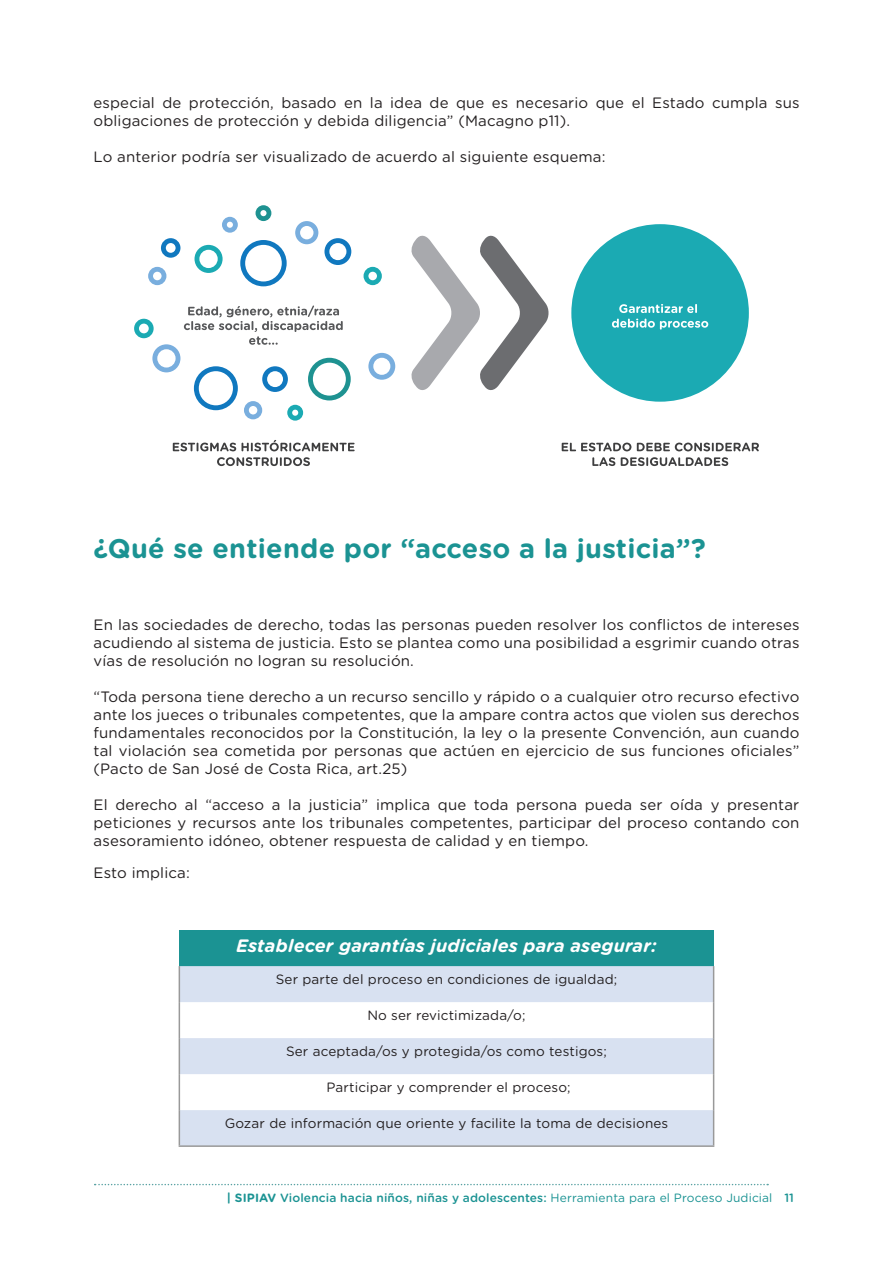
<style>
.page{position:relative;width:893px;height:1263px;background:#fff}
.page>*{position:absolute;margin:0;border:0;box-sizing:border-box;transform-origin:0 0}
.t1{font:700 27px "Gotham Rounded";letter-spacing:.01em;color:#1b9393}
.t2{font:italic 700 18px "Gotham Rounded";letter-spacing:.01em;color:#fff}
.t3{font:15px/18px "Gotham Rounded";letter-spacing:.01em;color:#231f20;text-align:justify}
.t4{font:13.5px "Gotham Rounded";letter-spacing:.01em;color:#231f20}
.t5{font:500 12px "Gotham Rounded";letter-spacing:.01em;color:#1b9393}
.s1{font-weight:700}
.s2{font-weight:400}
</style>
<div class="page">
<svg style="left:95px;top:1184px;width:673px;height:1px"></svg>
<svg style="left:411px;top:235px;width:138px;height:155px"></svg>
<div style="left:571px;top:224px;width:178px;height:178px;background:#1baab3;border-radius:50%"></div>
<svg style="left:619px;top:304px;width:78px;height:9px"></svg>
<svg style="left:612px;top:319px;width:96px;height:11px"></svg>
<svg style="left:240px;top:240px;width:47px;height:46px"></svg>
<svg style="left:194px;top:245px;width:29px;height:28px"></svg>
<svg style="left:161px;top:238px;width:19px;height:20px"></svg>
<svg style="left:148px;top:267px;width:18px;height:18px"></svg>
<svg style="left:222px;top:217px;width:16px;height:16px"></svg>
<svg style="left:256px;top:205px;width:15px;height:16px"></svg>
<svg style="left:295px;top:221px;width:23px;height:23px"></svg>
<svg style="left:324px;top:238px;width:27px;height:27px"></svg>
<svg style="left:364px;top:267px;width:18px;height:18px"></svg>
<svg style="left:368px;top:353px;width:27px;height:27px"></svg>
<svg style="left:134px;top:305px;width:217px;height:116px"></svg>
<svg style="left:173px;top:440px;width:182px;height:11px"></svg>
<svg style="left:217px;top:457px;width:93px;height:9px"></svg>
<svg style="left:562px;top:443px;width:69px;height:8px"></svg>
<svg style="left:637px;top:443px;width:122px;height:8px"></svg>
<svg style="left:592px;top:457px;width:23px;height:9px"></svg>
<svg style="left:621px;top:457px;width:107px;height:9px"></svg>
<div style="left:179px;top:930px;width:535px;height:36px;background:#1b9393"></div>
<svg style="left:180px;top:966px;width:533px;height:179px;fill:#d8e1f1"></svg>
<hr style="left:179px;top:966px;width:1px;height:36px;background:#999">
<hr style="left:713px;top:966px;width:1px;height:36px;background:#999">
<hr style="left:179px;top:1002px;width:1px;height:36px;background:#999">
<hr style="left:713px;top:1002px;width:1px;height:36px;background:#999">
<hr style="left:179px;top:1038px;width:1px;height:36px;background:#999">
<hr style="left:713px;top:1038px;width:1px;height:36px;background:#999">
<hr style="left:179px;top:1074px;width:1px;height:36px;background:#999">
<hr style="left:713px;top:1074px;width:1px;height:36px;background:#999">
<hr style="left:179px;top:1110px;width:1px;height:35px;background:#999">
<hr style="left:713px;top:1110px;width:1px;height:35px;background:#999">
<hr style="left:179px;top:1145px;width:535px;height:2px;background:#999">
<p class="t3" style="left:94px;top:93px;width:707px">especial de protección, basado en la idea de que es necesario que el Estado cumpla sus obligaciones de protección y debida diligencia” (Macagno p11).</p>
<p class="t3" style="left:94px;top:147px;width:513px">Lo anterior podría ser visualizado de acuerdo al siguiente esquema:</p>
<h1 class="t1" style="left:94px;top:529px;width:614px">¿Qué se entiende por “acceso a la justicia”?</h1>
<p class="t3" style="left:94px;top:615px;width:707px">En las sociedades de derecho, todas las personas pueden resolver los conflictos de intereses acudiendo al sistema de justicia. Esto se plantea como una posibilidad a esgrimir cuando otras vías de resolución no logran su resolución.</p>
<p class="t3" style="left:94px;top:687px;width:707px">“Toda persona tiene derecho a un recurso sencillo y rápido o a cualquier otro recurso efectivo ante los jueces o tribunales competentes, que la ampare contra actos que violen sus derechos fundamentales reconocidos por la Constitución, la ley o la presente Convención, aun cuando tal violación sea cometida por personas que actúen en ejercicio de sus funciones oficiales” (Pacto de San José de Costa Rica, art.25)</p>
<p class="t3" style="left:94px;top:795px;width:707px">El derecho al “acceso a la justicia” implica que toda persona pueda ser oída y presentar peticiones y recursos ante los tribunales competentes, participar del proceso contando con asesoramiento idóneo, obtener respuesta de calidad y en tiempo.</p>
<p class="t3" style="left:94px;top:863px;width:98px">Esto implica:</p>
<p class="t2" style="left:236px;top:932px;width:422px">Establecer garantías judiciales para asegurar:</p>
<p class="t4" style="left:276px;top:970px;width:343px">Ser parte del proceso en condiciones de igualdad;</p>
<p class="t4" style="left:367px;top:1006px;width:160px">No ser revictimizada/o;</p>
<p class="t4" style="left:286px;top:1042px;width:322px">Ser aceptada/os y protegida/os como testigos;</p>
<p class="t4" style="left:326px;top:1078px;width:246px">Participar y comprender el proceso;</p>
<p class="t4" style="left:225px;top:1114px;width:445px">Gozar de información que oriente y facilite la toma de decisiones</p>
<p class="t5" style="left:227px;top:1189px;width:568px"><span class="s1">| SIPIAV</span> Violencia hacia niños, niñas y adolescentes: <span class="s2">Herramienta para el Proceso Judicial</span> 11</p>
</div>
